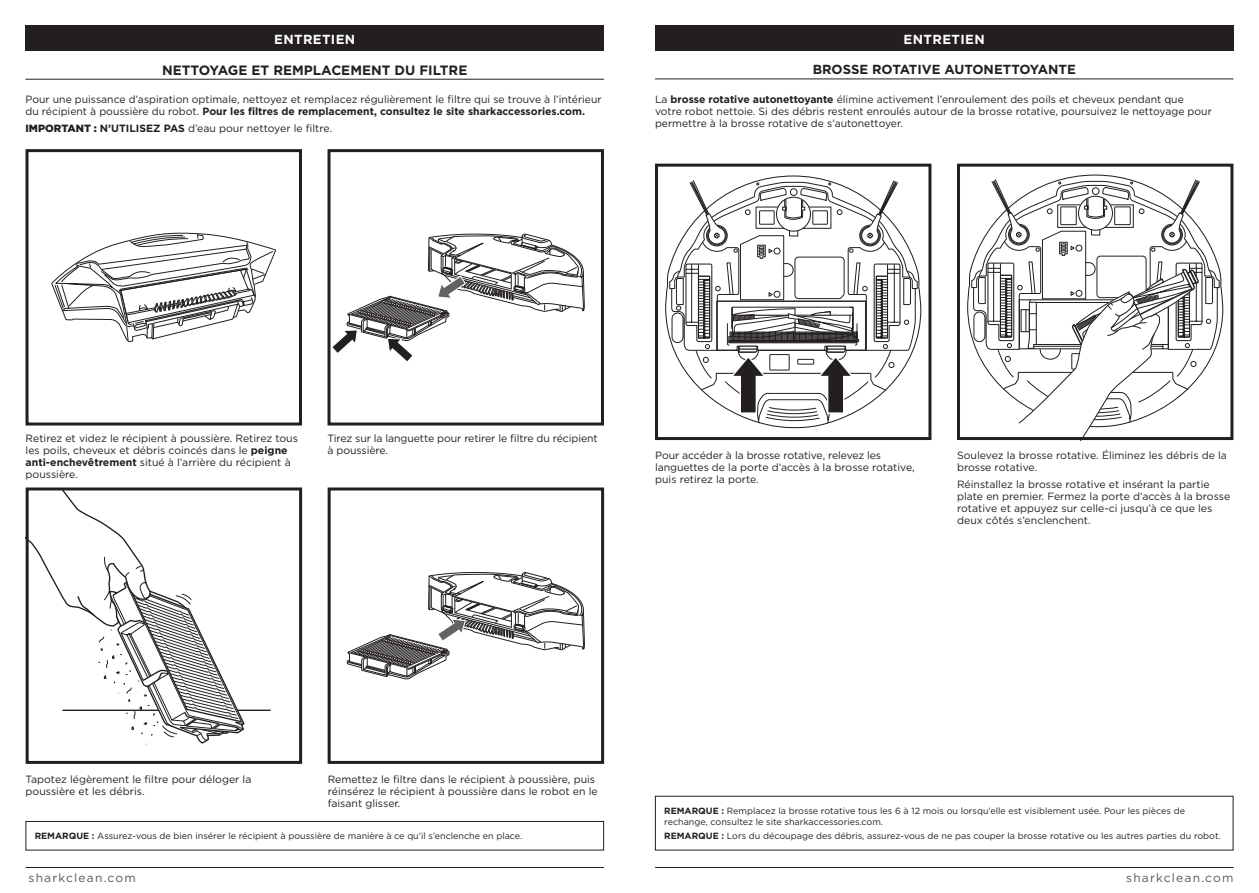
<style>
.page{position:relative;width:1259px;height:893px;background:#fff}
.page>*{position:absolute;margin:0;border:0;box-sizing:border-box;transform-origin:0 0}
.t1{font:700 13.5px "Gotham";color:#231f20}
.t2{font:700 13.2px "Gotham";color:#231f20}
.t3{font:700 13.2px "Gotham";letter-spacing:.03em;color:#fff}
.t4{font:12px "Gotham";letter-spacing:.1em;color:#57585a}
.t5{font:10.5px/12px "Gotham";color:#231f20}
.t6{font:9px/10.5px "Gotham";color:#231f20}
.s1{font-weight:700}
.s2{font-weight:900}
</style>
<div class="page">
<hr style="left:655px;top:867px;width:578px;height:1px;background:#231f20">
<hr style="left:26px;top:867px;width:578px;height:1px;background:#231f20">
<hr style="left:238px;top:710px;width:32px;height:1px;background:#231f20">
<svg style="left:30px;top:491px;width:216px;height:254px"></svg>
<div style="left:26px;top:487px;width:276px;height:277px;border:3px solid #231f20"></div>
<div style="left:26px;top:26px;width:578px;height:25px;background:#231f20"></div>
<hr style="left:26px;top:79px;width:578px;height:1px;background:#231f20">
<svg style="left:51px;top:233px;width:225px;height:109px"></svg>
<div style="left:26px;top:149px;width:276px;height:276px;border:3px solid #231f20"></div>
<div style="left:327px;top:149px;width:277px;height:276px;border:3px solid #231f20"></div>
<div style="left:328px;top:487px;width:276px;height:277px;border:3px solid #231f20"></div>
<svg style="left:347px;top:572px;width:237px;height:107px"></svg>
<svg style="left:332px;top:234px;width:252px;height:127px"></svg>
<hr style="left:655px;top:79px;width:578px;height:1px;background:#231f20">
<div style="left:655px;top:26px;width:578px;height:25px;background:#231f20"></div>
<svg style="left:665px;top:175px;width:256px;height:253px"></svg>
<div style="left:655px;top:164px;width:276px;height:276px;border:3px solid #231f20"></div>
<svg style="left:967px;top:175px;width:256px;height:164px"></svg>
<svg style="left:971px;top:179px;width:248px;height:257px"></svg>
<div style="left:957px;top:164px;width:276px;height:276px;border:3px solid #231f20"></div>
<svg style="left:669px;top:180px;width:248px;height:244px"></svg>
<div style="left:655px;top:796px;width:578px;height:54px;border:1px solid #231f20"></div>
<div style="left:26px;top:821px;width:578px;height:29px;border:1px solid #231f20"></div>
<p class="t3" style="left:274px;top:30px;width:83px">ENTRETIEN</p>
<p class="t1" style="left:162px;top:61px;width:307px">NETTOYAGE ET REMPLACEMENT DU FILTRE</p>
<p class="t5" style="left:26px;top:93px;width:578px">Pour une puissance d’aspiration optimale, nettoyez et remplacez régulièrement le filtre qui se trouve à l’intérieur du récipient à poussière du robot. <span class="s1">Pour les filtres de remplacement, consultez le site sharkaccessories.com.</span></p>
<p class="t5" style="left:26px;top:122px;width:308px"><span class="s2">IMPORTANT :</span> <span class="s1">N’UTILISEZ PAS</span> d’eau pour nettoyer le filtre.</p>
<p class="t3" style="left:903px;top:30px;width:83px">ENTRETIEN</p>
<p class="t2" style="left:812px;top:61px;width:265px">BROSSE ROTATIVE AUTONETTOYANTE</p>
<p class="t5" style="left:655px;top:93px;width:558px">La <span class="s1">brosse rotative autonettoyante</span> élimine activement l’enroulement des poils et cheveux pendant que votre robot nettoie. Si des débris restent enroulés autour de la brosse rotative, poursuivez le nettoyage pour permettre à la brosse rotative de s’autonettoyer.</p>
<p class="t5" style="left:26px;top:432px;width:274px">Retirez et videz le récipient à poussière. Retirez tous les poils, cheveux et débris coincés dans le <span class="s1">peigne anti-enchevêtrement</span> situé à l’arrière du récipient à poussière.</p>
<p class="t5" style="left:328px;top:432px;width:272px">Tirez sur la languette pour retirer le filtre du récipient à poussière.</p>
<p class="t5" style="left:655px;top:449px;width:261px">Pour accéder à la brosse rotative, relevez les languettes de la porte d’accès à la brosse rotative, puis retirez la porte.</p>
<p class="t5" style="left:957px;top:449px;width:271px">Soulevez la brosse rotative. Éliminez les débris de la brosse rotative.</p>
<p class="t5" style="left:957px;top:478px;width:275px">Réinstallez la brosse rotative et insérant la partie plate en premier. Fermez la porte d’accès à la brosse rotative et appuyez sur celle-ci jusqu’à ce que les deux côtés s’enclenchent.</p>
<p class="t5" style="left:26px;top:773px;width:227px">Tapotez légèrement le filtre pour déloger la poussière et les débris.</p>
<p class="t5" style="left:328px;top:773px;width:271px">Remettez le filtre dans le récipient à poussière, puis réinsérez le récipient à poussière dans le robot en le faisant glisser.</p>
<p class="t6" style="left:664px;top:805px;width:522px"><span class="s1">REMARQUE :</span> Remplacez la brosse rotative tous les 6 à 12 mois ou lorsqu’elle est visiblement usée. Pour les pièces de rechange, consultez le site sharkaccessories.com.</p>
<p class="t6" style="left:35px;top:831px;width:489px"><span class="s1">REMARQUE :</span> Assurez-vous de bien insérer le récipient à poussière de manière à ce qu’il s’enclenche en place.</p>
<p class="t6" style="left:664px;top:831px;width:558px"><span class="s1">REMARQUE :</span> Lors du découpage des débris, assurez-vous de ne pas couper la brosse rotative ou les autres parties du robot.</p>
<p class="t4" style="left:29px;top:870px;width:109px">sharkclean.com</p>
<p class="t4" style="left:1126px;top:870px;width:109px">sharkclean.com</p>
</div>
